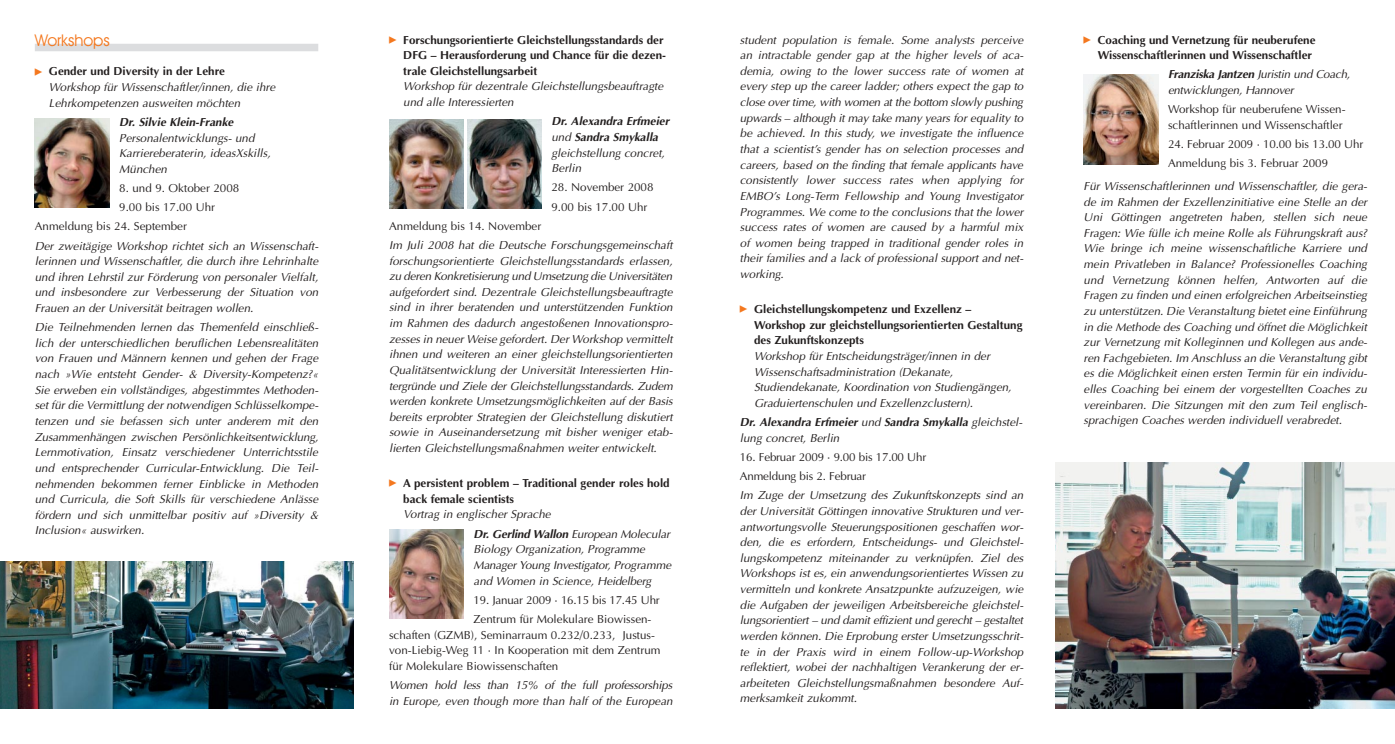
<style>
.page{position:relative;width:1395px;height:744px;background:#fff}
.page>*{position:absolute;margin:0;border:0;box-sizing:border-box;transform-origin:0 0}
.t1{font:16.25px "Avant Garde IT Cby BT";color:#f4781f}
.t2{font:italic 11.62px/15.6px "Optima";color:#231f1f}
.t3{font:11.62px/19.1px "Optima";color:#231f1f}
.t4{font:700 11.62px/15.6px "Optima";color:#231f1f}
.t5{font:italic 700 11.62px/15.6px "Optima";color:#231f1f}
.s1{font-weight:400}
.s2{font-weight:700}
</style>
<div class="page">
<img style="left:389px;top:120px;width:75px;height:88px">
<img style="left:467px;top:120px;width:74px;height:88px">
<img style="left:1084px;top:74px;width:74px;height:90px">
<img style="left:389px;top:529px;width:75px;height:89px">
<div style="left:35px;top:44px;width:283px;height:7px;background:#dcdddf"></div>
<img style="left:0;top:561px;width:354px;height:147px">
<img style="left:1055px;top:463px;width:340px;height:245px">
<img style="left:35px;top:118px;width:74px;height:89px">
<h1 class="t1" style="left:35px;top:35px;width:77px">Workshops</h1>
<p class="t4" style="left:49px;top:65px;width:178px">Gender und Diversity in der Lehre</p>
<p class="t2" style="left:49px;top:80px;width:228px">Workshop für Wissenschaftler/innen, die ihre<br>Lehrkompetenzen ausweiten möchten</p>
<p class="t5" style="left:119px;top:115px;width:116px">Dr. Silvie Klein-Franke</p>
<p class="t2" style="left:119px;top:131px;width:153px">Personalentwicklungs- und<br>Karriereberaterin, ideasXskills,<br>München</p>
<p class="t3" style="left:119px;top:180px;width:122px">8. und 9. Oktober 2008</p>
<p class="t3" style="left:119px;top:199px;width:97px">9.00 bis 17.00 Uhr</p>
<p class="t3" style="left:35px;top:218px;width:154px">Anmeldung bis 24. September</p>
<p class="t2" style="left:35px;top:239px;width:285px;text-align:justify">Der zweitägige Workshop richtet sich an Wissenschaft&shy;lerinnen und Wissenschaftler, die durch ihre Lehrinhalte und ihren Lehrstil zur Förderung von personaler Vielfalt, und insbesondere zur Verbesserung der Situation von Frauen an der Universität beitragen wollen.</p>
<p class="t2" style="left:35px;top:320px;width:285px;text-align:justify">Die Teilnehmenden lernen das Themenfeld einschließ&shy;lich der unterschiedlichen beruflichen Lebensrealitäten von Frauen und Männern kennen und gehen der Frage nach »Wie entsteht Gender- &amp; Diversity-Kompetenz?« Sie erweben ein vollständiges, abgestimmtes Methoden&shy;set für die Vermittlung der notwendigen Schlüsselkompe&shy;tenzen und sie befassen sich unter anderem mit den Zusammenhängen zwischen Persönlichkeitsentwicklung, Lernmotivation, Einsatz verschiedener Unterrichtsstile und entsprechender Curricular-Entwicklung. Die Teil&shy;nehmenden bekommen ferner Einblicke in Methoden und Curricula, die Soft Skills für verschiedene Anlässe fördern und sich unmittelbar positiv auf »Diversity &amp; Inclusion« auswirken.</p>
<p class="t4" style="left:403px;top:33px;width:264px">Forschungsorientierte Gleichstellungsstandards der<br>DFG – Herausforderung und Chance für die dezen&shy;trale Gleichstellungsarbeit</p>
<p class="t2" style="left:403px;top:80px;width:261px">Workshop für dezentrale Gleichstellungsbeauftragte und alle Interessierten</p>
<p class="t5" style="left:551px;top:115px;width:119px">Dr. Alexandra Erfmeier <span class="s1">und</span> Sandra Smykalla <span class="s1">gleichstellung concret,<br>Berlin</span></p>
<p class="t3" style="left:551px;top:179px;width:104px">28. November 2008<br>9.00 bis 17.00 Uhr</p>
<p class="t3" style="left:389px;top:217px;width:154px">Anmeldung bis 14. November</p>
<p class="t2" style="left:389px;top:238px;width:285px;text-align:justify">Im Juli 2008 hat die Deutsche Forschungsgemeinschaft forschungsorientierte Gleichstellungsstandards erlassen, zu deren Konkretisierung und Umsetzung die Universitäten aufgefordert sind. Dezentrale Gleichstellungsbeauftragte sind in ihrer beratenden und unterstützenden Funktion im Rahmen des dadurch angestoßenen Innovationspro&shy;zesses in neuer Weise gefordert. Der Workshop vermittelt ihnen und weiteren an einer gleichstellungsorientierten Qualitätsentwicklung der Universität Interessierten Hin&shy;tergründe und Ziele der Gleichstellungsstandards. Zudem werden konkrete Umsetzungsmöglichkeiten auf der Basis bereits erprobter Strategien der Gleichstellung diskutiert sowie in Auseinandersetzung mit bisher weniger etab&shy;lierten Gleichstellungsmaßnahmen weiter entwickelt.</p>
<p class="t4" style="left:403px;top:476px;width:268px">A persistent problem – Traditional gender roles hold back female scientists</p>
<p class="t2" style="left:474px;top:506px;width:198px;line-height:19.1px;text-indent:-70px">Vortrag in englischer Sprache<br><span class="s2">Dr. Gerlind Wallon</span> European Molecular</p>
<p class="t2" style="left:474px;top:542px;width:199px">Biology Organization, Programme<br>Manager Young Investigator, Programme and Women in Science, Heidelberg</p>
<p class="t3" style="left:474px;top:591px;width:188px">19. Januar 2009 · 16.15 bis 17.45 Uhr<br>Zentrum für Molekulare Biowissen-</p>
<p class="t3" style="left:389px;top:628px;width:273px;line-height:15.6px">schaften (GZMB), Seminarraum 0.232/0.233, Justus&shy;von-Liebig-Weg 11 · In Kooperation mit dem Zentrum für Molekulare Biowissenschaften</p>
<p class="t2" style="left:389px;top:678px;width:285px">Women hold less than 15% of the full professorships in Europe, even though more than half of the European</p>
<p class="t2" style="left:740px;top:33px;width:285px;text-align:justify">student population is female. Some analysts perceive an intractable gender gap at the higher levels of aca&shy;demia, owing to the lower success rate of women at every step up the career ladder; others expect the gap to close over time, with women at the bottom slowly pushing upwards – although it may take many years for equality to be achieved. In this study, we investigate the influence that a scientist’s gender has on selection processes and careers, based on the finding that female applicants have consistently lower success rates when applying for EMBO’s Long-Term Fellowship and Young Investigator Programmes. We come to the conclusions that the lower success rates of women are caused by a harmful mix of women being trapped in traditional gender roles in their families and a lack of professional support and net&shy;working.</p>
<p class="t4" style="left:754px;top:302px;width:270px">Gleichstellungskompetenz und Exzellenz –<br>Workshop zur gleichstellungsorientierten Gestaltung des Zukunftskonzepts</p>
<p class="t2" style="left:754px;top:349px;width:259px">Workshop für Entscheidungsträger/innen in der Wissenschaftsadministration (Dekanate, Studiendekanate, Koordination von Studiengängen, Graduiertenschulen und Exzellenzclustern).</p>
<p class="t5" style="left:740px;top:415px;width:283px">Dr. Alexandra Erfmeier <span class="s1">und</span> Sandra Smykalla <span class="s1">gleichstel&shy;lung concret, Berlin</span></p>
<p class="t3" style="left:740px;top:448px;width:188px">16. Februar 2009 · 9.00 bis 17.00 Uhr<br>Anmeldung bis 2. Februar</p>
<p class="t2" style="left:740px;top:488px;width:285px;text-align:justify">Im Zuge der Umsetzung des Zukunftskonzepts sind an der Universität Göttingen innovative Strukturen und ver&shy;antwortungsvolle Steuerungspositionen geschaffen wor&shy;den, die es erfordern, Entscheidungs- und Gleichstel&shy;lungskompetenz miteinander zu verknüpfen. Ziel des Workshops ist es, ein anwendungsorientiertes Wissen zu vermitteln und konkrete Ansatzpunkte aufzuzeigen, wie die Aufgaben der jeweiligen Arbeitsbereiche gleichstel&shy;lungsorientiert – und damit effizient und gerecht – gestaltet werden können. Die Erprobung erster Umsetzungsschrit&shy;te in der Praxis wird in einem Follow-up-Workshop reflektiert, wobei der nachhaltigen Verankerung der er&shy;arbeiteten Gleichstellungsmaßnahmen besondere Auf&shy;merksamkeit zukommt.</p>
<p class="t4" style="left:1098px;top:33px;width:219px">Coaching und Vernetzung für neuberufene<br>Wissenschaftlerinnen und Wissenschaftler</p>
<p class="t2" style="left:1168px;top:68px;width:184px"><span class="s2">Franziska Jantzen</span> Juristin und Coach, entwicklungen, Hannover</p>
<p class="t3" style="left:1168px;top:103px;width:179px;line-height:15.6px">Workshop für neuberufene Wissen&shy;schaftlerinnen und Wissenschaftler</p>
<p class="t3" style="left:1168px;top:136px;width:197px">24. Februar 2009 · 10.00 bis 13.00 Uhr<br>Anmeldung bis 3. Februar 2009</p>
<p class="t2" style="left:1084px;top:179px;width:285px;text-align:justify">Für Wissenschaftlerinnen und Wissenschaftler, die gera&shy;de im Rahmen der Exzellenzinitiative eine Stelle an der Uni Göttingen angetreten haben, stellen sich neue Fragen: Wie fülle ich meine Rolle als Führungskraft aus?<br>Wie bringe ich meine wissenschaftliche Karriere und mein Privatleben in Balance? Professionelles Coaching und Vernetzung können helfen, Antworten auf die Fragen zu finden und einen erfolgreichen Arbeitseinstieg zu unterstützen. Die Veranstaltung bietet eine Einführung in die Methode des Coaching und öffnet die Möglichkeit zur Vernetzung mit Kolleginnen und Kollegen aus ande&shy;ren Fachgebieten. Im Anschluss an die Veranstaltung gibt es die Möglichkeit einen ersten Termin für ein individu&shy;elles Coaching bei einem der vorgestellten Coaches zu vereinbaren. Die Sitzungen mit den zum Teil englisch&shy;sprachigen Coaches werden individuell verabredet.</p>
</div>
